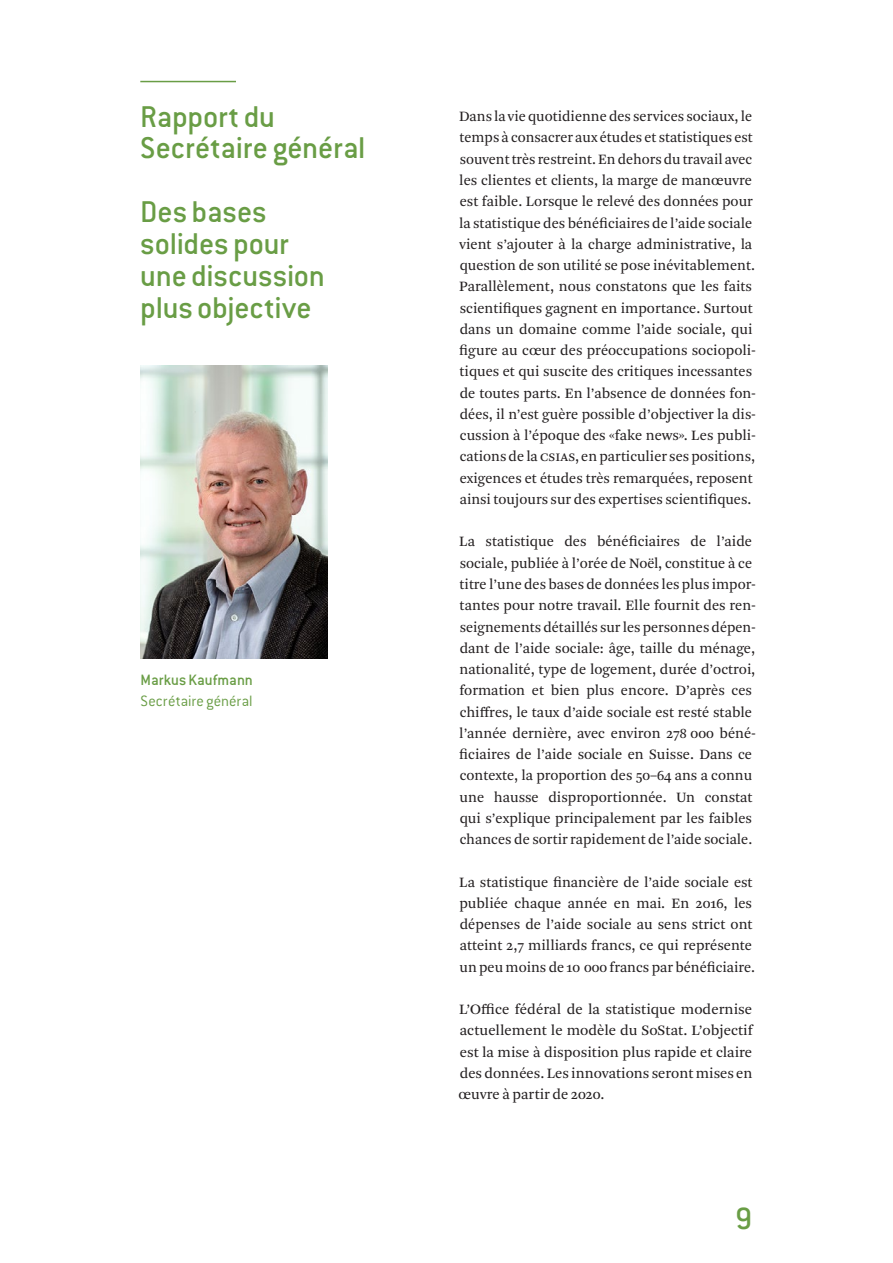
<style>
.page{position:relative;width:893px;height:1263px;background:#fff}
.page>*{position:absolute;margin:0;border:0;box-sizing:border-box;transform-origin:0 0}
.t1{font:500 33.75px "Conduit ITC Std";color:#699d45}
.t2{font:500 33px/32px "Conduit ITC Std";letter-spacing:-.005em;color:#699d45}
.t3{font:300 16.5px "Conduit ITC Std";letter-spacing:.005em;color:#699d45}
.t4{font:500 16.5px "Conduit ITC Std";color:#699d45}
.t5{font:15px/21.3px "Arnhem Pro Blond";color:#231f20}
</style>
<div class="page">
<hr style="left:140px;top:81px;width:96px;height:1px;background:#699d45">
<img style="left:140px;top:366px;width:188px;height:292px">
<h2 class="t2" style="left:140px;top:99px;width:227px">Rapport du<br>Secrétaire général</h2>
<h2 class="t2" style="left:140px;top:195px;width:186px">Des bases solides pour une discussion plus objective</h2>
<p class="t4" style="left:141px;top:669px;width:114px">Markus Kaufmann</p>
<p class="t3" style="left:141px;top:691px;width:113px">Secrétaire général</p>
<p class="t5" style="left:459px;top:106px;width:298px">Dans la vie quotidienne des services sociaux, le temps à consacrer aux études et statistiques est souvent très restreint. En dehors du travail avec les clientes et clients, la marge de manœuvre est faible. Lorsque le relevé des données pour la statistique des bénéficiaires de l’aide sociale vient s’ajouter à la charge administrative, la question de son utilité se pose inévitablement.<br>Parallèlement, nous constatons que les faits scientifiques gagnent en importance. Surtout dans un domaine comme l’aide sociale, qui figure au cœur des préoccupations sociopoli&shy;tiques et qui suscite des critiques incessantes de toutes parts. En l’absence de données fon&shy;dées, il n’est guère possible d’objectiver la dis&shy;cussion à l’époque des «fake news». Les publi&shy;cations de la CSIAS, en particulier ses positions, exigences et études très remarquées, reposent ainsi toujours sur des expertises scientifiques.</p>
<p class="t5" style="left:459px;top:531px;width:298px">La statistique des bénéficiaires de l’aide sociale, publiée à l’orée de Noël, constitue à ce titre l’une des bases de données les plus impor&shy;tantes pour notre travail. Elle fournit des ren&shy;seignements détaillés sur les personnes dépen&shy;dant de l’aide sociale: âge, taille du ménage, nationalité, type de logement, durée d’octroi, formation et bien plus encore. D’après ces chiffres, le taux d’aide sociale est resté stable l’année dernière, avec environ 278 000 béné&shy;ficiaires de l’aide sociale en Suisse. Dans ce contexte, la proportion des 50–64 ans a connu une hausse disproportionnée. Un constat qui s’explique principalement par les faibles chances de sortir rapidement de l’aide sociale.</p>
<p class="t5" style="left:459px;top:871px;width:297px">La statistique financière de l’aide sociale est publiée chaque année en mai. En 2016, les dépenses de l’aide sociale au sens strict ont atteint 2,7 milliards francs, ce qui représente un peu moins de 10 000 francs par bénéficiaire.</p>
<p class="t5" style="left:459px;top:999px;width:296px;text-align:justify">L’Office fédéral de la statistique modernise actuellement le modèle du SoStat. L’objectif est la mise à disposition plus rapide et claire des données. Les innovations seront mises en œuvre à partir de 2020.</p>
<h1 class="t1" style="left:736px;top:1198px;width:19px">9</h1>
</div>
